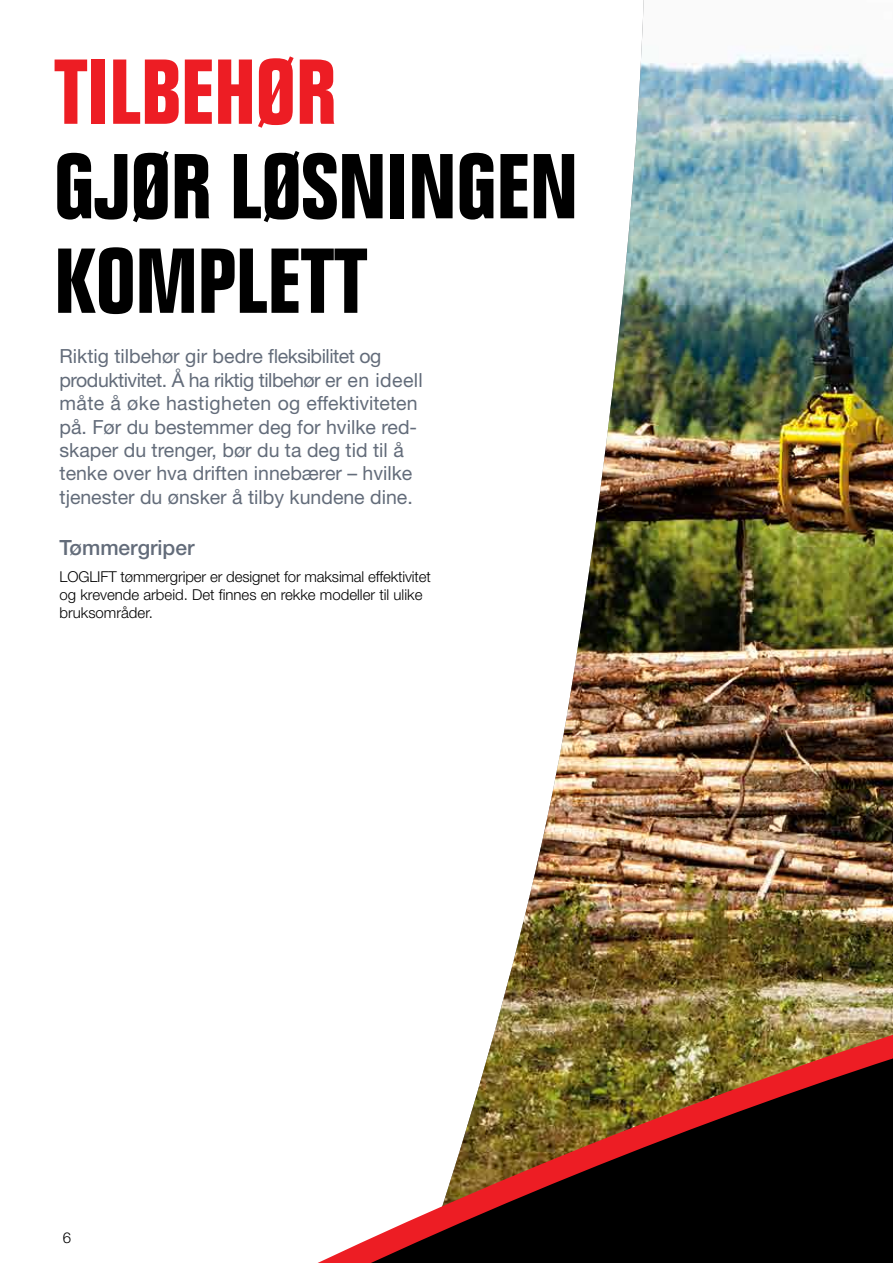
<style>
.page{position:relative;width:893px;height:1263px;background:#fff}
.page>*{position:absolute;margin:0;border:0;box-sizing:border-box;transform-origin:0 0}
.t1{font:700 condensed 90px/94.5px "Folio Std";color:#000}
.t2{font:700 condensed 90px "Folio Std";color:#ed1d24}
.t3{font:500 21px "Helvetica Neue LT Std";color:#636c7a}
.t4{font:19.5px/23.4px "Helvetica Neue LT Std";color:#636c7a}
.t5{font:300 15px/18px "Helvetica Neue LT Std";letter-spacing:-.005em;color:#000}
</style>
<div class="page">
<img style="left:544px;top:0;width:349px;height:833px">
<img style="left:318px;top:833px;width:575px;height:430px">
<h1 class="t2" style="left:54px;top:42px;width:283px">TILBEHØR</h1>
<h1 class="t1" style="left:54px;top:142px;width:525px">GJØR LØSNINGEN<br>KOMPLETT</h1>
<p class="t4" style="left:60px;top:344px;width:365px">Riktig tilbehør gir bedre fleksibilitet og produktivitet. Å ha riktig tilbehør er en ideell måte å øke hastigheten og effektiviteten på. Før du bestemmer deg for hvilke red&shy;skaper du trenger, bør du ta deg tid til å tenke over hva driften innebærer – hvilke tjenester du ønsker å tilby kundene dine.</p>
<p class="t3" style="left:60px;top:535px;width:136px">Tømmergriper</p>
<p class="t5" style="left:60px;top:567px;width:373px">LOGLIFT tømmergriper er designet for maksimal effektivitet og krevende arbeid. Det finnes en rekke modeller til ulike bruksområder.</p>
<p class="t5" style="left:63px;top:1228px;width:10px">6</p>
</div>
